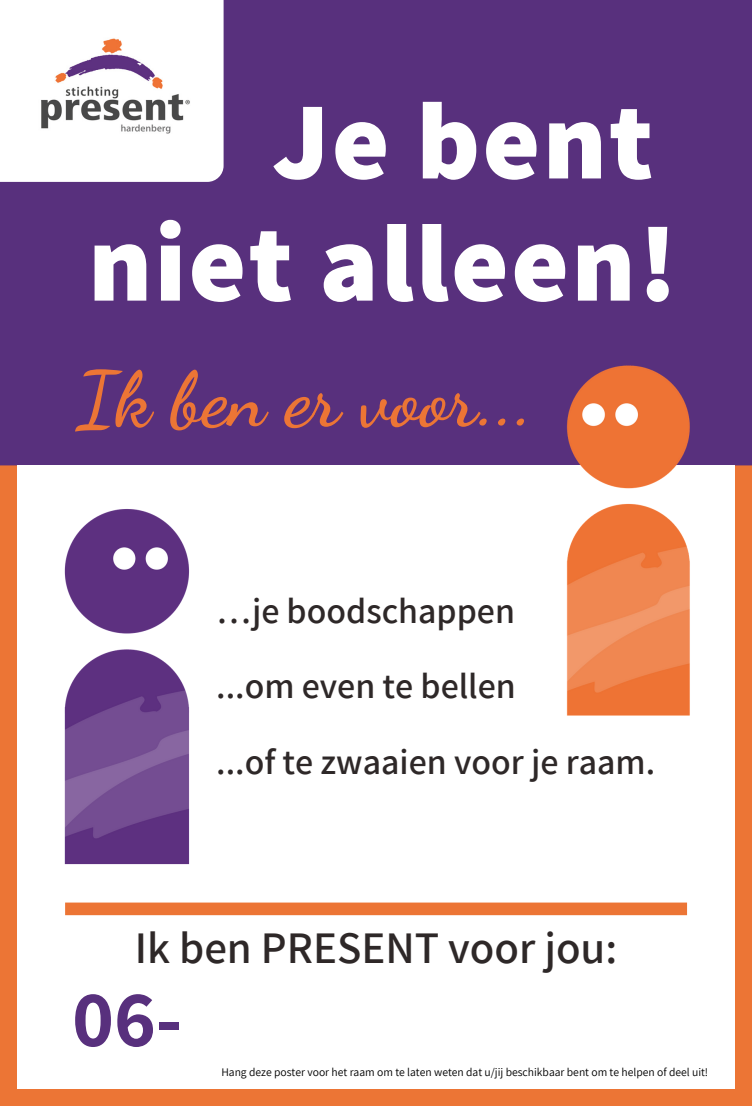
<style>
.page{position:relative;width:752px;height:1106px;background:#fff}
.page>*{position:absolute;margin:0;border:0;box-sizing:border-box;transform-origin:0 0}
.t1{font:800 110.1px/122.1px "Assistant";letter-spacing:.02em;color:#fff;text-align:right}
.t2{font:700 80px "Assistant";color:#58307d}
.t3{font:700 77.2px "Dancing Script";color:#ec7535}
.t4{font:600 45px "Assistant";color:#2e2828}
.t5{font:600 36px/75.8px "Assistant";color:#2e2828}
.t6{font:11.6px "Assistant";color:#000}
</style>
<div class="page">
<div style="left:0;top:0;width:752px;height:1105px;background:#58307d"></div>
<div style="left:0;top:465px;width:752px;height:640px;background:#ec7535"></div>
<div style="left:17px;top:465px;width:717px;height:624px;background:#fff"></div>
<div style="left:0;top:0;width:223px;height:182px;background:#fff"></div>
<img style="left:566px;top:365px;width:186px;height:380px">
<img style="left:0;top:479px;width:190px;height:415px">
<svg style="left:65px;top:902px;width:622px;height:13px;background:#ec7a3d"></svg>
<img style="left:31px;top:0;width:165px;height:174px">
<h1 class="t1" style="left:88px;top:77px;width:591px">Je bent niet alleen!</h1>
<h3 class="t3" style="left:76px;top:354px;width:458px">Ik ben er voor...</h3>
<h3 class="t5" style="left:216px;top:571px;width:440px">…je boodschappen<br>...om even te bellen<br>...of te zwaaien voor je raam.</h3>
<h3 class="t4" style="left:135px;top:916px;width:484px">Ik ben PRESENT voor jou:</h3>
<h2 class="t2" style="left:72px;top:964px;width:112px">06-</h2>
<p class="t6" style="left:221px;top:1063px;width:488px">Hang deze poster voor het raam om te laten weten dat u/jij beschikbaar bent om te helpen of deel uit!</p>
</div>
